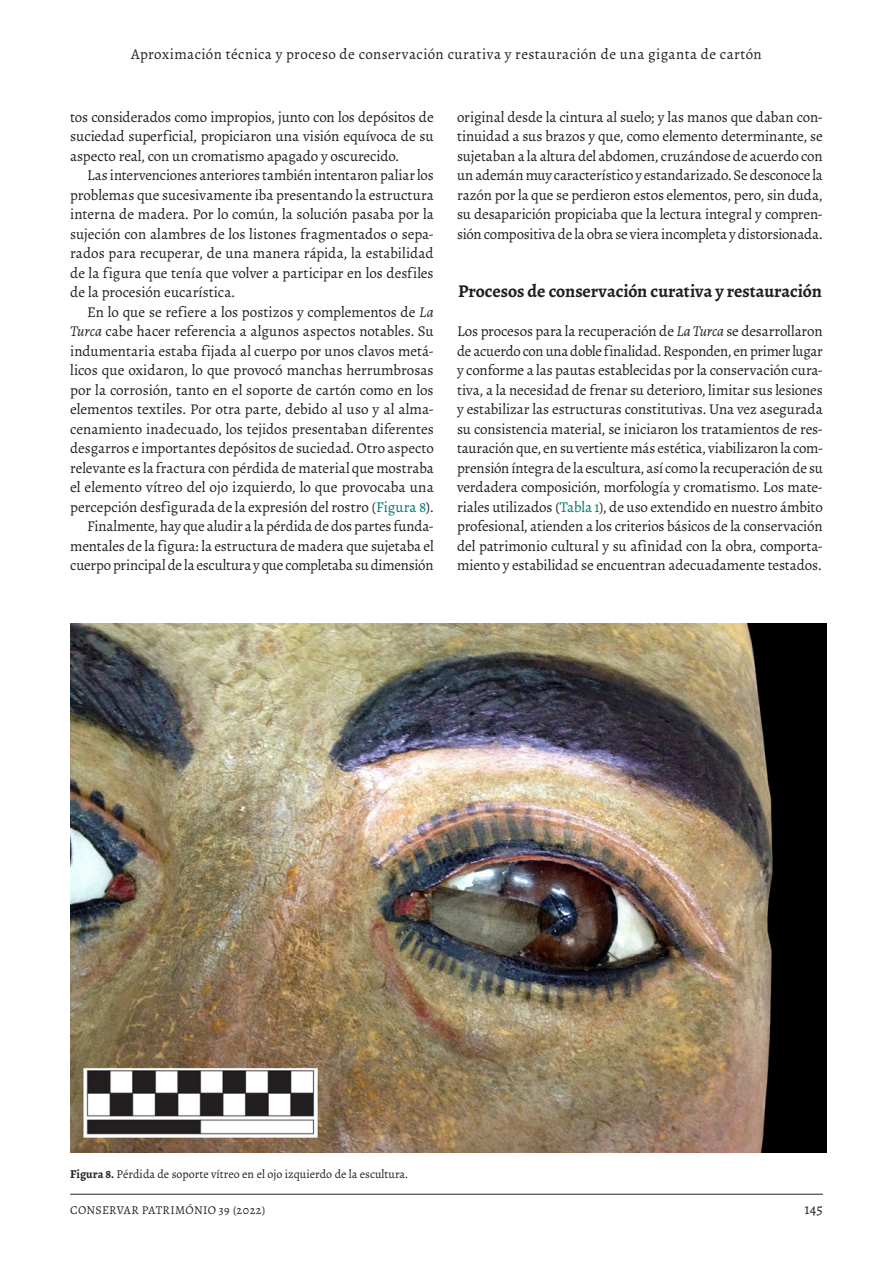
<style>
.page{position:relative;width:893px;height:1263px;background:#fff}
.page>*{position:absolute;margin:0;border:0;box-sizing:border-box;transform-origin:0 0}
.TEXTO_ES{font:700 18px "Alegreya";letter-spacing:-.005em;color:#231f20}
.TEXTO_ES-2{font:15px/19.5px "Alegreya";letter-spacing:-.005em;color:#231f20;text-align:justify}
.Primeiro_paragrafo{font:15px "Alegreya";letter-spacing:.025em;color:#231f20}
.Notas_P_esq{font:12px "Alegreya";color:#231f20}
.Notas_P_esq-2{font:12px "Alegreya";letter-spacing:.025em;color:#231f20}
.s1{font-style:italic}
.s2{color:#007a71}
.s3{font-weight:700}
</style>
<div class="page">
<hr style="left:70px;top:1194px;width:753px;height:1px;background:#231f20">
<img style="left:70px;top:623px;width:756px;height:529px">
<p class="Primeiro_paragrafo" style="left:131px;top:44px;width:632px">Aproximación técnica y proceso de conservación curativa y restauración de una giganta de cartón</p>
<p class="TEXTO_ES-2" style="left:70px;top:107px;width:365px">tos considerados como impropios, junto con los depósitos de suciedad superficial, propiciaron una visión equívoca de su aspecto real, con un cromatismo apagado y oscurecido.</p>
<p class="TEXTO_ES-2" style="left:70px;top:165px;width:365px;text-indent:17px">Las intervenciones anteriores también intentaron paliar los problemas que sucesivamente iba presentando la estructura interna de madera. Por lo común, la solución pasaba por la sujeción con alambres de los listones fragmentados o sepa&shy;rados para recuperar, de una manera rápida, la estabilidad de la figura que tenía que volver a participar en los desfiles de la procesión eucarística.</p>
<p class="TEXTO_ES-2" style="left:70px;top:302px;width:365px;text-indent:17px">En lo que se refiere a los postizos y complementos de <span class="s1">La Turca</span> cabe hacer referencia a algunos aspectos notables. Su indumentaria estaba fijada al cuerpo por unos clavos metá&shy;licos que oxidaron, lo que provocó manchas herrumbrosas por la corrosión, tanto en el soporte de cartón como en los elementos textiles. Por otra parte, debido al uso y al alma&shy;cenamiento inadecuado, los tejidos presentaban diferentes desgarros e importantes depósitos de suciedad. Otro aspecto relevante es la fractura con pérdida de material que mostraba el elemento vítreo del ojo izquierdo, lo que provocaba una percepción desfigurada de la expresión del rostro (<span class="s2">Figura 8</span>).</p>
<p class="TEXTO_ES-2" style="left:70px;top:516px;width:365px;text-indent:17px">Finalmente, hay que aludir a la pérdida de dos partes funda&shy;mentales de la figura: la estructura de madera que sujetaba el cuerpo principal de la escultura y que completaba su dimensión</p>
<p class="TEXTO_ES-2" style="left:457px;top:107px;width:367px">original desde la cintura al suelo; y las manos que daban con&shy;tinuidad a sus brazos y que, como elemento determinante, se sujetaban a la altura del abdomen, cruzándose de acuerdo con un ademán muy característico y estandarizado. Se desconoce la razón por la que se perdieron estos elementos, pero, sin duda, su desaparición propiciaba que la lectura integral y compren&shy;sión compositiva de la obra se viera incompleta y distorsionada.</p>
<p class="TEXTO_ES" style="left:458px;top:279px;width:365px">Procesos de conservación curativa y restauración</p>
<p class="TEXTO_ES-2" style="left:457px;top:321px;width:367px">Los procesos para la recuperación de <span class="s1">La Turca</span> se desarrollaron de acuerdo con una doble finalidad. Responden, en primer lugar y conforme a las pautas establecidas por la conservación cura&shy;tiva, a la necesidad de frenar su deterioro, limitar sus lesiones y estabilizar las estructuras constitutivas. Una vez asegurada su consistencia material, se iniciaron los tratamientos de res&shy;tauración que, en su vertiente más estética, viabilizaron la com&shy;prensión íntegra de la escultura, así como la recuperación de su verdadera composición, morfología y cromatismo. Los mate&shy;riales utilizados (<span class="s2">Tabla 1</span>), de uso extendido en nuestro ámbito profesional, atienden a los criterios básicos de la conservación del patrimonio cultural y su afinidad con la obra, comporta&shy;miento y estabilidad se encuentran adecuadamente testados.</p>
<p class="Notas_P_esq" style="left:70px;top:1166px;width:339px"><span class="s3">Figura 8.</span> Pérdida de soporte vítreo en el ojo izquierdo de la escultura.</p>
<p class="Notas_P_esq-2" style="left:70px;top:1202px;width:197px">CONSERVAR PATRIMÓNIO 39 (2022)</p>
<p class="TEXTO_ES-2" style="left:804px;top:1199px;width:20px">145</p>
</div>
